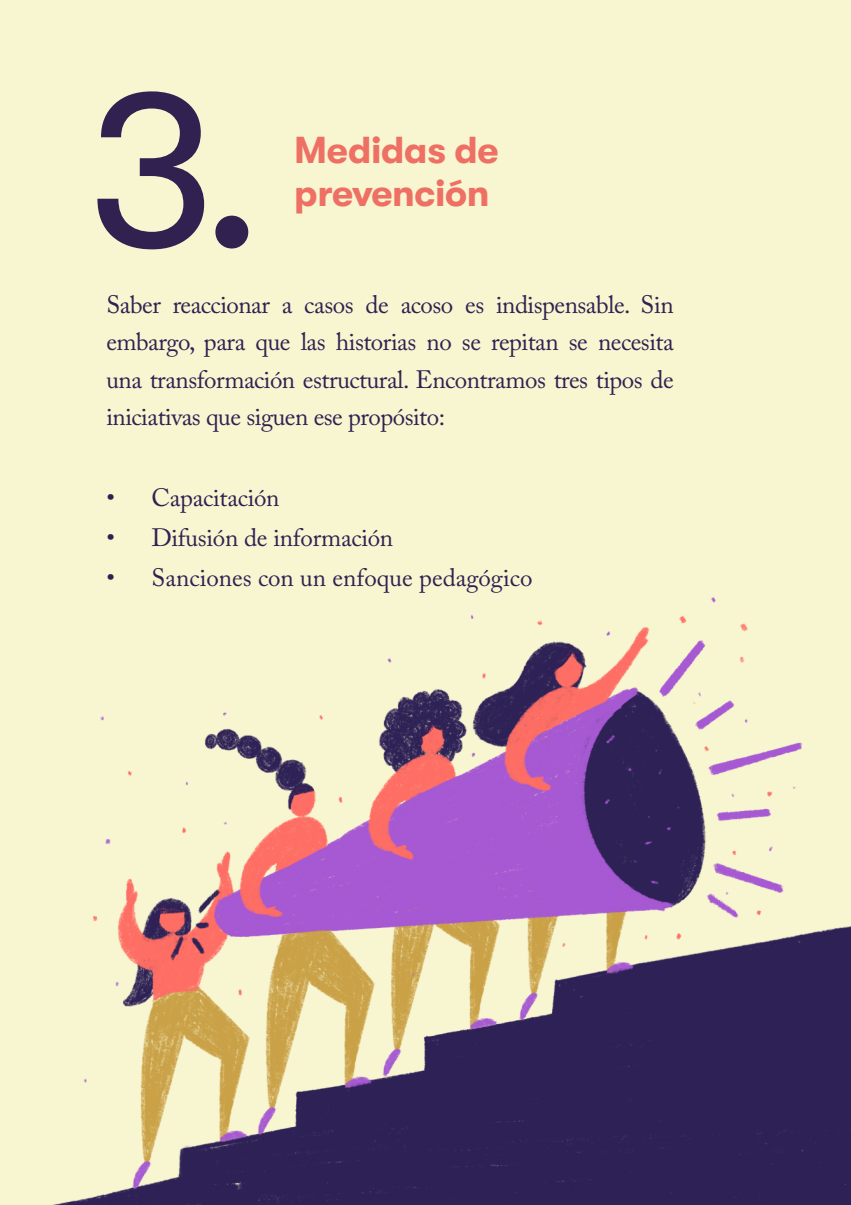
<style>
.page{position:relative;width:851px;height:1205px;background:#fff}
.page>*{position:absolute;margin:0;border:0;box-sizing:border-box;transform-origin:0 0}
.t1{font:225px "GT Walsheim Pro";color:#302151}
.t2{font:700 37.5px "GT Walsheim Pro";letter-spacing:-.01em;color:#ee7064}
.t3{font:25px/37.5px "Adobe Caslon Pro";letter-spacing:-.015em;color:#302151;text-align:justify}
</style>
<div class="page">
<img style="left:0;top:13px;width:850px;height:1192px">
<h1 class="t1" style="left:89px;top:45px;width:177px">3.</h1>
<h2 class="t2" style="left:294px;top:129px;width:206px">Medidas de</h2>
<h2 class="t2" style="left:294px;top:172px;width:197px">prevención</h2>
<p class="t3" style="left:106px;top:285px;width:568px">Saber reaccionar a casos de acoso es indispensable. Sin embargo, para que las historias no se repitan se necesita una transformación estructural. Encontramos tres tipos de iniciativas que siguen ese propósito:</p>
<p class="t3" style="left:106px;top:479px;width:175px">• Capacitación</p>
<p class="t3" style="left:106px;top:519px;width:288px">• Difusión de información</p>
<p class="t3" style="left:106px;top:559px;width:427px">• Sanciones con un enfoque pedagógico</p>
</div>
